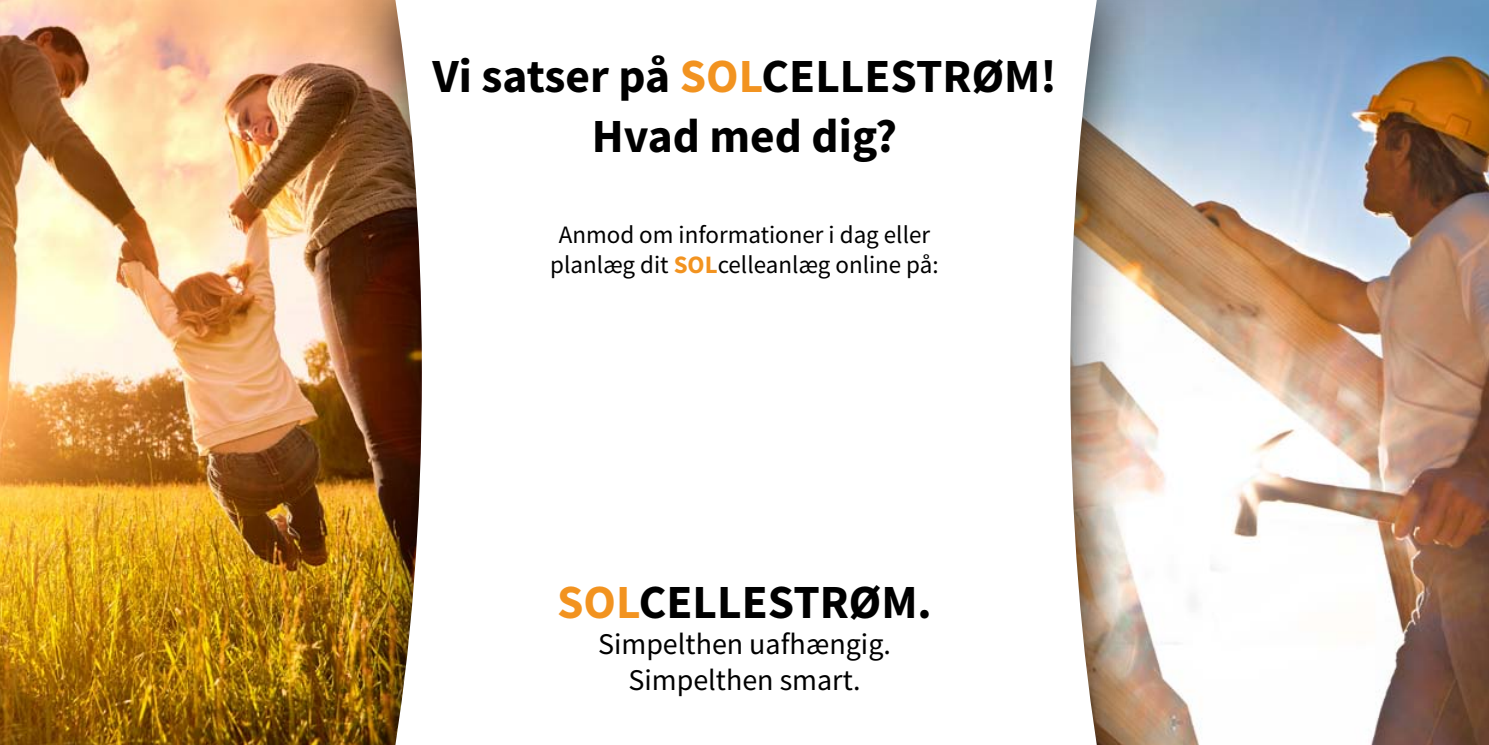
<style>
.page{position:relative;width:1489px;height:745px;background:#fff}
.page>*{position:absolute;margin:0;border:0;box-sizing:border-box;transform-origin:0 0}
.t1{font:700 47.5px/60px "Source Sans Pro";color:#000;text-align:center}
.t2{font:30px/36px "Source Sans Pro";color:#000;text-align:center}
.t3{font:25px/30px "Source Sans Pro";color:#000;text-align:center}
.s1{color:#f29320}
.s2{font-weight:700;color:#f29320}
</style>
<div class="page">
<img style="left:0;top:0;width:333px;height:744px">
<img style="left:1145px;top:0;width:343px;height:744px">
<div style="left:333px;top:0;width:812px;height:744px;background:#000;opacity:.75"></div>
<svg style="left:392px;top:0;width:708px;height:744px"></svg>
<h1 class="t1" style="left:432px;top:46px;width:625px">Vi satser på <span class="s1">SOL</span>CELLESTRØM!<br>Hvad med dig?</h1>
<p class="t3" style="left:550px;top:219px;width:390px">Anmod om informationer i dag eller planlæg dit <span class="s2">SOL</span>celleanlæg online på:</p>
<h1 class="t1" style="left:557px;top:571px;width:376px"><span class="s1">SOL</span>CELLESTRØM.</h1>
<p class="t2" style="left:598px;top:625px;width:294px">Simpelthen uafhængig.<br>Simpelthen smart.</p>
</div>
